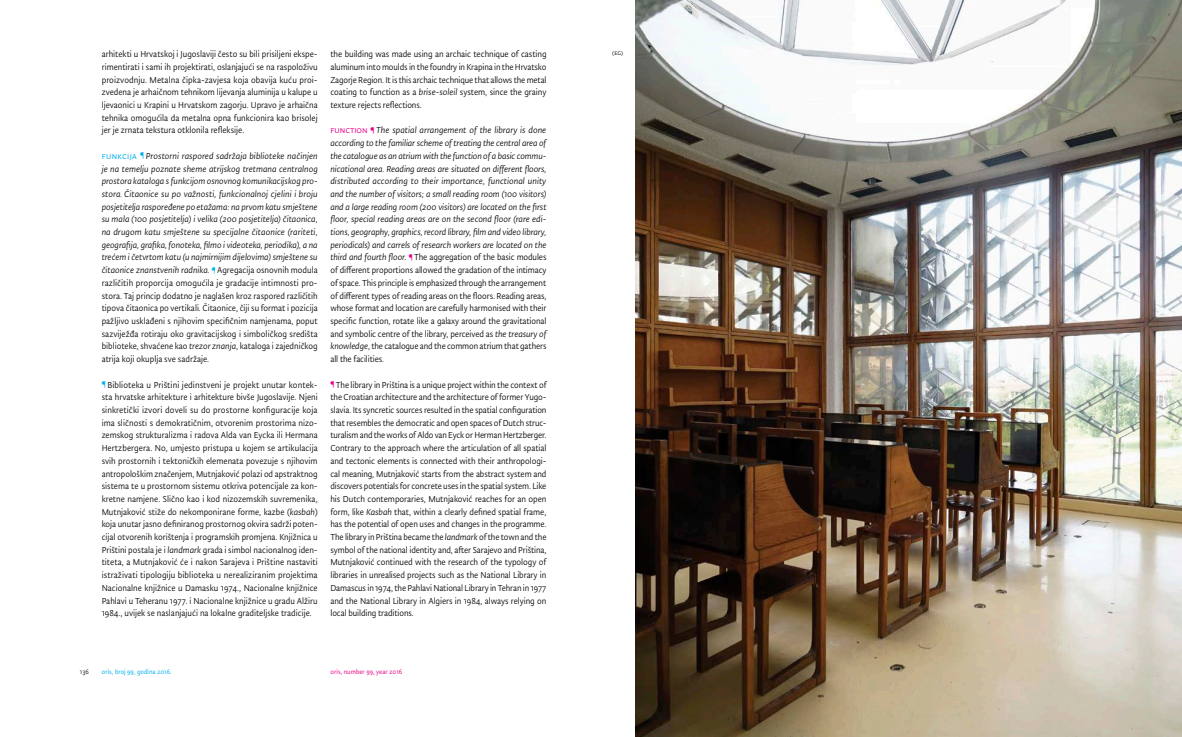
<style>
.page{position:relative;width:1182px;height:737px;background:#fff}
.page>*{position:absolute;margin:0;border:0;box-sizing:border-box;transform-origin:0 0}
.Body_HR{font:9.8px/12.7px "Tempera";color:#000;text-align:justify}
.Body_EN{font:9.8px/12.7px "Tempera";letter-spacing:-.005em;color:#000;text-align:justify}
.Body_EN-2{font:italic 9.8px/12.7px "Tempera";letter-spacing:-.01em;color:#000;text-align:justify}
.Body_HR-2{font:italic 9.8px/12.7px "Tempera";color:#000;text-align:justify}
.t1{font:7.3px "Tempera Bk A";letter-spacing:.005em;color:#00aeef}
.t2{font:7.3px "Tempera Bk A";letter-spacing:.005em;color:#ec008b}
.Potpis_L{font:7.3px "Tempera";color:#000}
.s1{font-family:"Tempera Bk A";font-style:normal;color:#00aeef}
.s2{color:#00aeef}
.s3{font-style:normal}
.s4{font-family:"Tempera Bk A";color:#00aeef}
.s5{font-style:italic}
.s6{font-family:"Tempera Bk A";font-style:normal;color:#ec008b}
.s7{font-family:"Tempera Bk A";color:#ec008b}
</style>
<div class="page">
<img style="left:635px;top:0;width:546px;height:737px">
<p class="Body_HR" style="left:102px;top:48px;width:217px">arhitekti u Hrvatskoj i Jugoslaviji često su bili prisiljeni ekspe&shy;rimentirati i sami ih projektirati, oslanjajući se na raspoloživu proizvodnju. Metalna čipka-zavjesa koja obavija kuću proi&shy;zvedena je arhaičnom tehnikom lijevanja aluminija u kalupe u ljevaonici u Krapini u Hrvatskom zagorju. Upravo je arhaična tehnika omogućila da metalna opna funkcionira kao brisolej jer je zrnata tekstura otklonila refleksije.</p>
<p class="Body_HR-2" style="left:102px;top:149px;width:218px"><span class="s1">funkcija ¶</span> Prostorni raspored sadržaja biblioteke načinjen je na temelju poznate sheme atrijskog tretmana centralnog prostora kataloga s funkcijom osnovnog komunikacijskog pro&shy;stora. Čitaonice su po važnosti, funkcionalnoj cjelini i broju posjetitelja raspoređene po etažama: na prvom katu smještene su mala (100 posjetitelja) i velika (200 posjetitelja) čitaonica, na drugom katu smještene su specijalne čitaonice (rariteti, geografija, grafika, fonoteka, filmo i videoteka, periodika), a na trećem i četvrtom katu (u najmirnijim dijelovima) smještene su čitaonice znanstvenih radnika. <span class="s2">¶</span> <span class="s3">Agregacija osnovnih modula različitih proporcija omogućila je gradacije intimnosti pro&shy;stora. Taj princip dodatno je naglašen kroz raspored različitih tipova čitaonica po vertikali. Čitaonice, čiji su format i pozicija pažljivo usklađeni s njihovim specifičnim namjenama, poput sazviježđa rotiraju oko gravitacijskog i simboličkog središta biblioteke, shvaćene kao</span> trezor znanja<span class="s3">, kataloga i zajedničkog atrija koji okuplja sve sadržaje.</span></p>
<p class="Body_HR" style="left:102px;top:378px;width:217px"><span class="s4">¶</span> Biblioteka u Prištini jedinstveni je projekt unutar kontek&shy;sta hrvatske arhitekture i arhitekture bivše Jugoslavije. Njeni sinkretički izvori doveli su do prostorne konfiguracije koja ima sličnosti s demokratičnim, otvorenim prostorima nizo&shy;zemskog strukturalizma i radova Alda van Eycka ili Hermana Hertzbergera. No, umjesto pristupa u kojem se artikulacija svih prostornih i tektoničkih elemenata povezuje s njihovim antropološkim značenjem, Mutnjaković polazi od apstraktnog sistema te u prostornom sistemu otkriva potencijale za kon&shy;kretne namjene. Slično kao i kod nizozemskih suvremenika, Mutnjaković stiže do nekomponirane forme, kazbe (<span class="s5">kasbah</span>) koja unutar jasno definiranog prostornog okvira sadrži poten&shy;cijal otvorenih korištenja i programskih promjena. Knjižnica u Prištini postala je i <span class="s5">landmark</span> grada i simbol nacionalnog iden&shy;titeta, a Mutnjaković će i nakon Sarajeva i Prištine nastaviti istraživati tipologiju biblioteka u nerealiziranim projektima Nacionalne knjižnice u Damasku 1974., Nacionalne knjižnice Pahlavi u Teheranu 1977. i Nacionalne knjižnice u gradu Alžiru 1984., uvijek se naslanjajući na lokalne graditeljske tradicije.</p>
<p class="Body_EN" style="left:330px;top:48px;width:217px">the building was made using an archaic technique of casting aluminum into moulds in the foundry in Krapina in the Hrvatsko Zagorje Region. It is this archaic technique that allows the metal coating to function as a <span class="s5">brise-soleil</span> system, since the grainy texture rejects reflections.</p>
<p class="Body_EN-2" style="left:330px;top:124px;width:217px"><span class="s6">function ¶</span> The spatial arrangement of the library is done according to the familiar scheme of treating the central area of the catalogue as an atrium with the function of a basic commu&shy;nicational area. Reading areas are situated on different floors, distributed according to their importance, functional unity and the number of visitors; a small reading room (100 visitors) and a large reading room (200 visitors) are located on the first floor, special reading areas are on the second floor (rare edi&shy;tions, geography, graphics, record library, film and video library, periodicals) and carrels of research workers are located on the third and fourth floor. <span class="s6">¶</span> <span class="s3">The aggregation of the basic modules of different proportions allowed the gradation of the intimacy of space. This principle is emphasized through the arrangement of different types of reading areas on the floors. Reading areas, whose format and location are carefully harmonised with their specific function, rotate like a galaxy around the gravitational and symbolic centre of the library, perceived as</span> the treasury of knowledge<span class="s3">, the catalogue and the common atrium that gathers all the facilities.</span></p>
<p class="Body_EN" style="left:330px;top:378px;width:217px"><span class="s7">¶</span> The library in Priština is a unique project within the context of the Croatian architecture and the architecture of former Yugo&shy;slavia. Its syncretic sources resulted in the spatial configuration that resembles the democratic and open spaces of Dutch struc&shy;turalism and the works of Aldo van Eyck or Herman Hertzberger.<br>Contrary to the approach where the articulation of all spatial and tectonic elements is connected with their anthropologi&shy;cal meaning, Mutnjaković starts from the abstract system and discovers potentials for concrete uses in the spatial system. Like his Dutch contemporaries, Mutnjaković reaches for an open form, like <span class="s5">Kasbah</span> that, within a clearly defined spatial frame, has the potential of open uses and changes in the programme.<br>The library in Priština became the <span class="s5">landmark</span> of the town and the symbol of the national identity and, after Sarajevo and Priština, Mutnjaković continued with the research of the typology of libraries in unrealised projects such as the National Library in Damascus in 1974, the Pahlavi National Library in Tehran in 1977 and the National Library in Algiers in 1984, always relying on local building traditions.</p>
<p class="Potpis_L" style="left:80px;top:667px;width:10px">136</p>
<p class="t1" style="left:102px;top:667px;width:71px">oris, broj 99, godina 2016.</p>
<p class="t2" style="left:330px;top:667px;width:73px">oris, number 99, year 2016</p>
<p class="Potpis_L" style="left:612px;top:49px;width:12px">(eg)</p>
</div>
